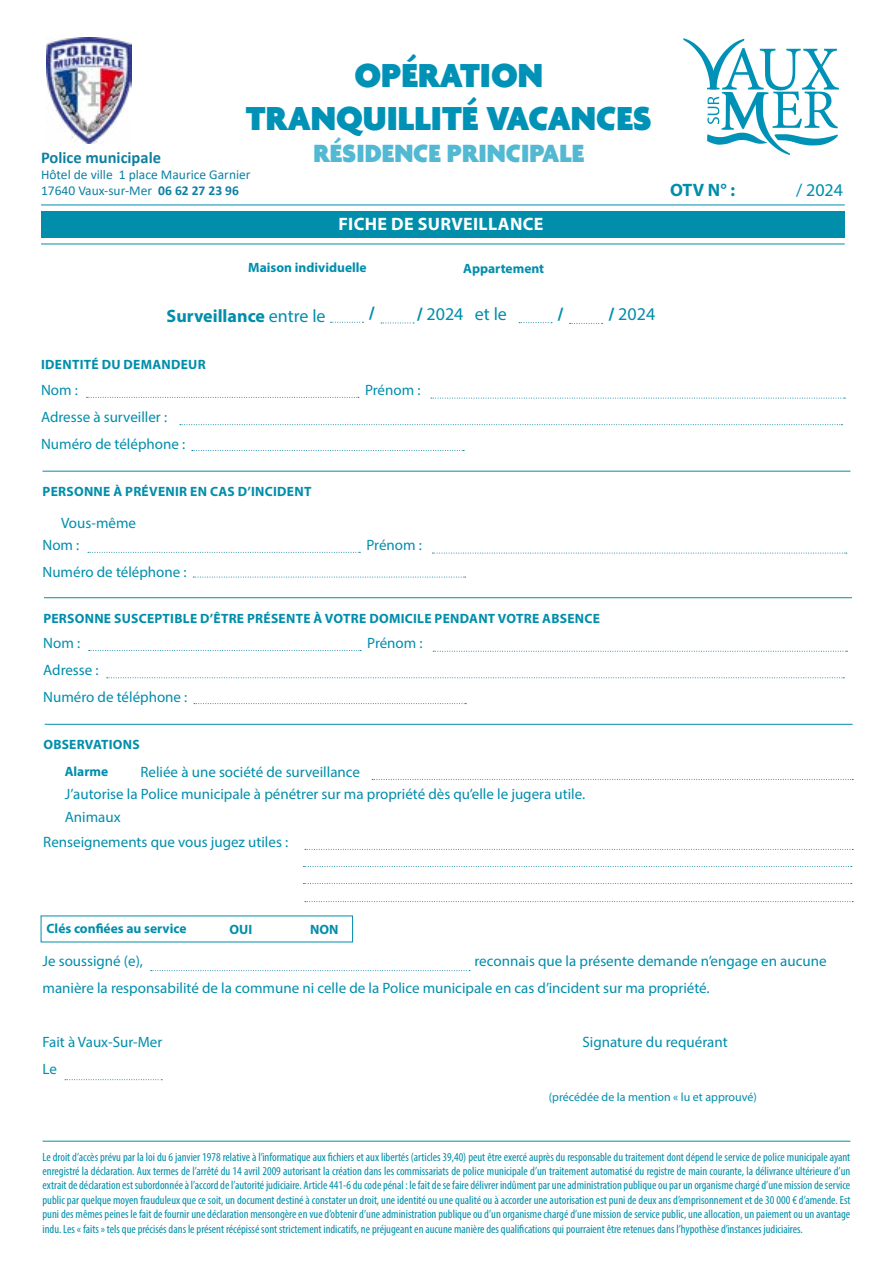
<style>
.page{position:relative;width:893px;height:1263px;background:#fff}
.page>*{position:absolute;margin:0;border:0;box-sizing:border-box;transform-origin:0 0}
.t1{font:900 36px/43.2px "Agenda";color:#0092b6;text-align:center}
.t2{font:900 27px "Agenda";color:#53b9d3}
.t3{font:700 18px "Myriad Pro";color:#008eab}
.t4{font:700 18px "Myriad Pro";letter-spacing:.02em;color:#fff}
.t5{font:18px "Myriad Pro";color:#008eab}
.t6{font:700 16.5px "Calibri";color:#0f80a2}
.t7{font:15px/27px "Myriad Pro";color:#008eab}
.t8{font:700 13.5px "Myriad Pro";letter-spacing:.02em;color:#008eab}
.t9{font:13.5px/16.2px "Calibri";color:#0f80a2}
.t10{font:700 13.5px "Myriad Pro";color:#008eab}
.t11{font:condensed 12px/14.4px "Myriad Pro";color:#008eab;text-align:justify}
.t12{font:12px "Myriad Pro";color:#008eab}
.s1{font-weight:700}
.s2{font-weight:400}
</style>
<div class="page">
<hr style="left:41px;top:244px;width:804px;height:1px;background:#008eab">
<svg style="left:87px;top:397px;width:272px;height:1px"></svg>
<svg style="left:431px;top:398px;width:414px;height:1px"></svg>
<svg style="left:180px;top:424px;width:662px;height:1px"></svg>
<div style="left:41px;top:211px;width:804px;height:26px;background:#008eab"></div>
<hr style="left:41px;top:205px;width:804px;height:1px;background:#008eab">
<svg style="left:683px;top:38px;width:156px;height:117px"></svg>
<svg style="left:330px;top:322px;width:33px;height:1px"></svg>
<svg style="left:381px;top:323px;width:33px;height:1px"></svg>
<svg style="left:519px;top:322px;width:33px;height:1px"></svg>
<svg style="left:570px;top:323px;width:33px;height:1px"></svg>
<svg style="left:192px;top:450px;width:272px;height:1px"></svg>
<hr style="left:43px;top:471px;width:807px;height:1px;background:#008eab">
<svg style="left:88px;top:552px;width:272px;height:1px"></svg>
<svg style="left:432px;top:553px;width:415px;height:1px"></svg>
<svg style="left:193px;top:577px;width:273px;height:1px"></svg>
<hr style="left:44px;top:597px;width:808px;height:1px;background:#008eab">
<svg style="left:89px;top:650px;width:272px;height:1px"></svg>
<svg style="left:433px;top:651px;width:414px;height:1px"></svg>
<svg style="left:107px;top:677px;width:737px;height:1px"></svg>
<svg style="left:194px;top:703px;width:272px;height:1px"></svg>
<hr style="left:45px;top:724px;width:808px;height:1px;background:#008eab">
<svg style="left:372px;top:779px;width:481px;height:1px"></svg>
<svg style="left:305px;top:849px;width:548px;height:1px"></svg>
<svg style="left:303px;top:866px;width:549px;height:1px"></svg>
<svg style="left:305px;top:901px;width:548px;height:1px"></svg>
<hr style="left:43px;top:1141px;width:807px;height:1px;background:#008eab">
<svg style="left:151px;top:970px;width:319px;height:1px"></svg>
<svg style="left:65px;top:1079px;width:97px;height:1px"></svg>
<img style="left:47px;top:38px;width:85px;height:105px">
<svg style="left:303px;top:883px;width:549px;height:1px"></svg>
<h3 class="t6" style="left:41px;top:146px;width:121px">Police municipale</h3>
<h1 class="t1" style="left:246px;top:56px;width:407px">OPÉRATION<br>TRANQUILLITÉ VACANCES</h1>
<h2 class="t2" style="left:313px;top:139px;width:272px">RÉSIDENCE PRINCIPALE</h2>
<p class="t9" style="left:41px;top:166px;width:211px">Hôtel de ville 1 place Maurice Garnier<br>17640 Vaux-sur-Mer <span class="s1">06 62 27 23 96</span></p>
<h3 class="t4" style="left:338px;top:212px;width:207px">FICHE DE SURVEILLANCE</h3>
<p class="t10" style="left:248px;top:258px;width:120px">Maison individuelle</p>
<p class="t10" style="left:463px;top:260px;width:82px">Appartement</p>
<h3 class="t3" style="left:167px;top:304px;width:160px">Surveillance <span class="s2">entre le</span></h3>
<h3 class="t3" style="left:369px;top:301px;width:7px">/</h3>
<h3 class="t5" style="left:417px;top:303px;width:92px"><span class="s1">/</span> 2024 et le</h3>
<h3 class="t3" style="left:557px;top:302px;width:7px">/</h3>
<p class="t8" style="left:41px;top:356px;width:166px">IDENTITÉ DU DEMANDEUR</p>
<p class="t7" style="left:41px;top:376px;width:38px">Nom :</p>
<p class="t7" style="left:365px;top:376px;width:57px">Prénom :</p>
<p class="t7" style="left:41px;top:403px;width:146px">Adresse à surveiller :<br>Numéro de téléphone :</p>
<h3 class="t5" style="left:608px;top:303px;width:48px"><span class="s1">/</span> 2024</h3>
<p class="t8" style="left:43px;top:483px;width:270px">PERSONNE À PRÉVENIR EN CAS D’INCIDENT</p>
<p class="t7" style="left:61px;top:509px;width:76px">Vous-même</p>
<p class="t7" style="left:43px;top:531px;width:38px">Nom :</p>
<p class="t7" style="left:367px;top:531px;width:57px">Prénom :</p>
<p class="t7" style="left:43px;top:558px;width:146px">Numéro de téléphone :</p>
<p class="t8" style="left:43px;top:609px;width:558px">PERSONNE SUSCEPTIBLE D’ÊTRE PRÉSENTE À VOTRE DOMICILE PENDANT VOTRE ABSENCE</p>
<p class="t7" style="left:43px;top:629px;width:38px">Nom :</p>
<p class="t7" style="left:367px;top:629px;width:57px">Prénom :</p>
<p class="t7" style="left:43px;top:656px;width:146px">Adresse :<br>Numéro de téléphone :</p>
<p class="t8" style="left:43px;top:736px;width:98px">OBSERVATIONS</p>
<p class="t7" style="left:65px;top:760px;width:522px;line-height:22.5px;text-indent:76px">Reliée à une société de surveillance<br>J’autorise la Police municipale à pénétrer sur ma propriété dès qu’elle le jugera utile.<br>Animaux</p>
<p class="t8" style="left:65px;top:763px;width:45px">Alarme</p>
<p class="t7" style="left:43px;top:828px;width:246px">Renseignements que vous jugez utiles :</p>
<h3 class="t3" style="left:670px;top:178px;width:66px">OTV N° :</h3>
<h3 class="t5" style="left:796px;top:179px;width:48px">/ 2024</h3>
<p class="t10" style="left:47px;top:920px;width:141px">Clés confiées au service</p>
<p class="t8" style="left:230px;top:921px;width:24px">OUI</p>
<p class="t8" style="left:310px;top:920px;width:30px">NON</p>
<p class="t7" style="left:43px;top:947px;width:785px;text-indent:432px">reconnais que la présente demande n’engage en aucune manière la responsabilité de la commune ni celle de la Police municipale en cas d’incident sur ma propriété.</p>
<p class="t7" style="left:43px;top:947px;width:102px">Je soussigné (e),</p>
<p class="t7" style="left:43px;top:1028px;width:121px">Fait à Vaux-Sur-Mer</p>
<p class="t7" style="left:583px;top:1028px;width:147px">Signature du requérant</p>
<p class="t7" style="left:43px;top:1055px;width:16px">Le</p>
<p class="t12" style="left:549px;top:1089px;width:209px">(précédée de la mention « lu et approuvé)</p>
<p class="t11" style="left:43px;top:1149px;width:810px">Le droit d’accès prévu par la loi du 6 janvier 1978 relative à l’informatique aux fichiers et aux libertés (articles 39,40) peut être exercé auprès du responsable du traitement dont dépend le service de police municipale ayant enregistré la déclaration. Aux termes de l’arrêté du 14 avril 2009 autorisant la création dans les commissariats de police municipale d’un traitement automatisé du registre de main courante, la délivrance ultérieure d’un extrait de déclaration est subordonnée à l’accord de l’autorité judiciaire. Article 441-6 du code pénal : le fait de se faire délivrer indûment par une administration publique ou par un organisme chargé d’une mission de service public par quelque moyen frauduleux que ce soit, un document destiné à constater un droit, une identité ou une qualité ou à accorder une autorisation est puni de deux ans d’emprisonnement et de 30 000 € d’amende. Est puni des mêmes peines le fait de fournir une déclaration mensongère en vue d’obtenir d’une administration publique ou d’un organisme chargé d’une mission de service public, une allocation, un paiement ou un avantage indu. Les « faits » tels que précisés dans le présent récépissé sont strictement indicatifs, ne préjugeant en aucune manière des qualifications qui pourraient être retenues dans l’hypothèse d’instances judiciaires.</p>
</div>
